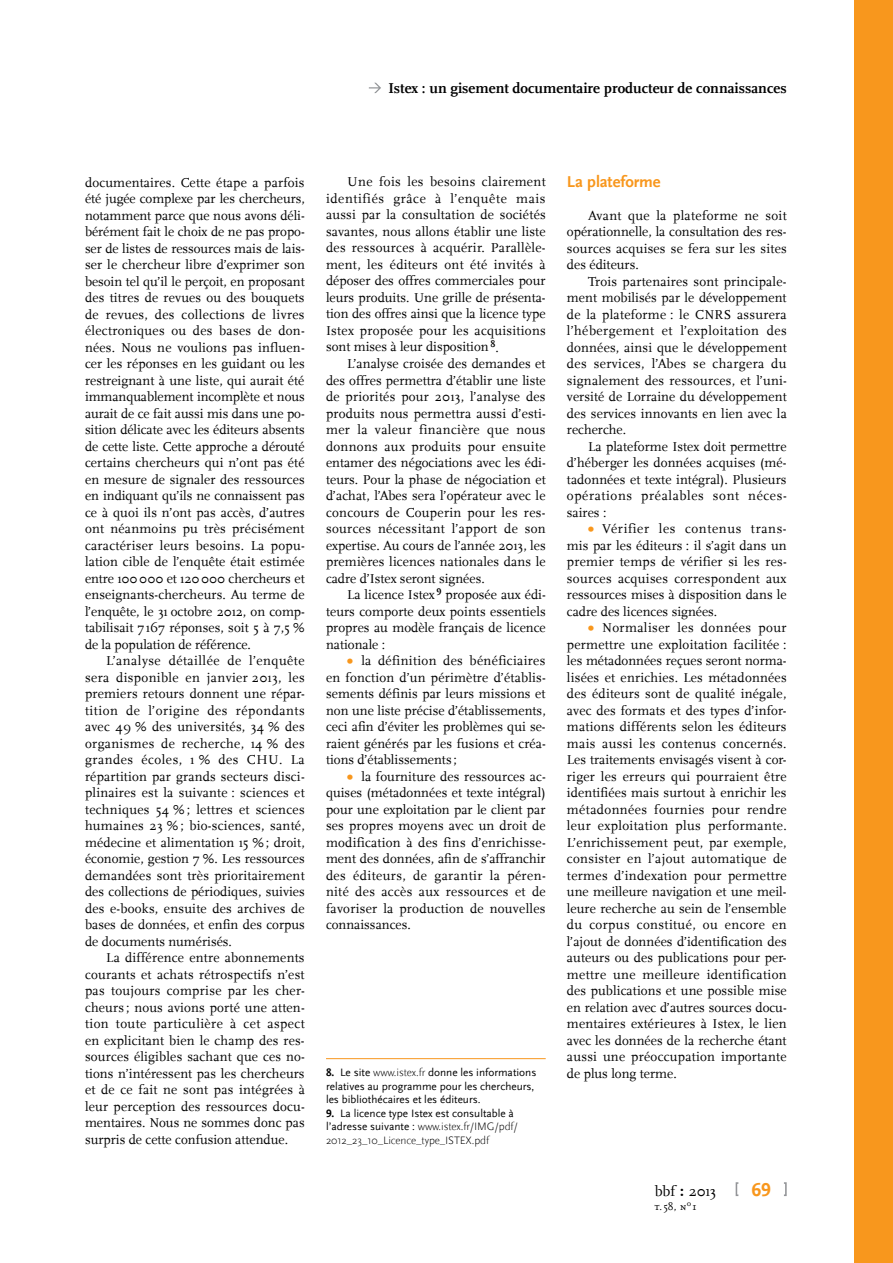
<style>
.page{position:relative;width:893px;height:1263px;background:#fff}
.page>*{position:absolute;margin:0;border:0;box-sizing:border-box;transform-origin:0 0}
.t1{font:700 19.5px "Scala Sans LF";color:#f8971d}
.t2{font:700 16.5px "Scala Sans";color:#f8971d}
.t3{font:700 15px "Scala";color:#000}
.t4{font:15px "Scala";letter-spacing:-.005em;color:#000}
.t5{font:13.5px/16.5px "Scala";color:#000;text-align:justify}
.t6{font:11.25px/13.5px "Scala Sans";color:#000}
.t7{font:300 11.25px/13.5px "Scala Sans";letter-spacing:-.01em;color:#000}
.t8{font:10.5px "Scala Caps";color:#000}
.s1{font-family:"Scala Sans";font-weight:700;font-size:16.5px;color:#f8971d}
.s2{font-family:"Scala Sans LF";font-weight:700}
.s3{font-weight:300}
.s4{font-weight:400}
.s5{font-family:"Scala Sans";font-weight:700}
</style>
<div class="page">
<svg style="left:736px;top:1182px;width:2px;height:14px"></svg>
<svg style="left:784px;top:1182px;width:3px;height:14px"></svg>
<div style="left:855px;top:0;width:38px;height:1263px;background:#f8971d"></div>
<svg style="left:369px;top:83px;width:12px;height:10px"></svg>
<hr style="left:326px;top:1058px;width:220px;height:1px;background:#f8971d">
<p class="t3" style="left:388px;top:80px;width:400px">Istex : un gisement documentaire producteur de connaissances</p>
<p class="t5" style="left:85px;top:174px;width:221px">documentaires. Cette étape a parfois été jugée complexe par les chercheurs, notamment parce que nous avons déli&shy;bérément fait le choix de ne pas propo&shy;ser de listes de ressources mais de lais&shy;ser le chercheur libre d’exprimer son besoin tel qu’il le perçoit, en proposant des titres de revues ou des bouquets de revues, des collections de livres électroniques ou des bases de don&shy;nées. Nous ne voulions pas influen&shy;cer les réponses en les guidant ou les restreignant à une liste, qui aurait été immanquablement incomplète et nous aurait de ce fait aussi mis dans une po&shy;sition délicate avec les éditeurs absents de cette liste. Cette approche a dérouté certains chercheurs qui n’ont pas été en mesure de signaler des ressources en indiquant qu’ils ne connaissent pas ce à quoi ils n’ont pas accès, d’autres ont néanmoins pu très précisément caractériser leurs besoins. La popu&shy;lation cible de l’enquête était estimée entre 100000 et 120000 chercheurs et enseignants-chercheurs. Au terme de l’enquête, le 31 octobre 2012, on comp&shy;tabilisait 7 167 réponses, soit 5 à 7,5 % de la population de référence.</p>
<p class="t5" style="left:85px;top:653px;width:221px;text-indent:21px">L’analyse détaillée de l’enquête sera disponible en janvier 2013, les premiers retours donnent une répar&shy;tition de l’origine des répondants avec 49 % des universités, 34 % des organismes de recherche, 14 % des grandes écoles, 1 % des CHU. La répartition par grands secteurs disci&shy;plinaires est la suivante : sciences et techniques 54 % ; lettres et sciences humaines 23 % ; bio-sciences, santé, médecine et alimentation 15 % ; droit, économie, gestion 7 %. Les ressources demandées sont très prioritairement des collections de périodiques, suivies des e-books, ensuite des archives de bases de données, et enfin des corpus de documents numérisés.</p>
<p class="t5" style="left:85px;top:950px;width:221px;text-indent:21px">La différence entre abonnements courants et achats rétrospectifs n’est pas toujours comprise par les cher&shy;cheurs ; nous avions porté une atten&shy;tion toute particulière à cet aspect en explicitant bien le champ des res&shy;sources éligibles sachant que ces no&shy;tions n’intéressent pas les chercheurs et de ce fait ne sont pas intégrées à leur perception des ressources docu&shy;mentaires. Nous ne sommes donc pas surpris de cette confusion attendue.</p>
<p class="t5" style="left:326px;top:174px;width:221px;text-indent:21px">Une fois les besoins clairement identifiés grâce à l’enquête mais aussi par la consultation de sociétés savantes, nous allons établir une liste des ressources à acquérir. Parallèle&shy;ment, les éditeurs ont été invités à déposer des offres commerciales pour leurs produits. Une grille de présenta&shy;tion des offres ainsi que la licence type Istex proposée pour les acquisitions sont mises à leur disposition <sup>8</sup>.</p>
<p class="t5" style="left:326px;top:356px;width:221px;text-indent:21px">L’analyse croisée des demandes et des offres permettra d’établir une liste de priorités pour 2013, l’analyse des produits nous permettra aussi d’esti&shy;mer la valeur financière que nous donnons aux produits pour ensuite entamer des négociations avec les édi&shy;teurs. Pour la phase de négociation et d’achat, l’Abes sera l’opérateur avec le concours de Couperin pour les res&shy;sources nécessitant l’apport de son expertise. Au cours de l’année 2013, les premières licences nationales dans le cadre d’Istex seront signées.</p>
<p class="t5" style="left:326px;top:587px;width:221px;text-indent:21px">La licence Istex <sup>9</sup> proposée aux édi&shy;teurs comporte deux points essentiels propres au modèle français de licence nationale :</p>
<p class="t5" style="left:326px;top:653px;width:221px;text-indent:21px"><span class="s1">•</span> la définition des bénéficiaires en fonction d’un périmètre d’établis&shy;sements définis par leurs missions et non une liste précise d’établissements, ceci afin d’éviter les problèmes qui se&shy;raient générés par les fusions et créa&shy;tions d’établissements ;</p>
<p class="t5" style="left:326px;top:768px;width:221px;text-indent:21px"><span class="s1">•</span> la fourniture des ressources ac&shy;quises (métadonnées et texte intégral) pour une exploitation par le client par ses propres moyens avec un droit de modification à des fins d’enrichisse&shy;ment des données, afin de s’affranchir des éditeurs, de garantir la péren&shy;nité des accès aux ressources et de favoriser la production de nouvelles connaissances.</p>
<p class="t6" style="left:326px;top:1066px;width:212px"><span class="s2">8.</span> Le site <span class="s3">www.istex.fr</span> donne les informations relatives au programme pour les chercheurs, les bibliothécaires et les éditeurs.</p>
<p class="t7" style="left:326px;top:1107px;width:193px"><span class="s2">9.</span> <span class="s4">La licence type Istex est consultable à l’adresse suivante :</span> www.istex.fr/IMG/pdf/<br>2012_23_10_Licence_type_ISTEX.pdf</p>
<p class="t2" style="left:567px;top:172px;width:95px">La plateforme</p>
<p class="t5" style="left:567px;top:207px;width:221px;text-indent:21px">Avant que la plateforme ne soit opérationnelle, la consultation des res&shy;sources acquises se fera sur les sites des éditeurs.</p>
<p class="t5" style="left:567px;top:273px;width:221px;text-indent:21px">Trois partenaires sont principale&shy;ment mobilisés par le développement de la plateforme : le CNRS assurera l’hébergement et l’exploitation des données, ainsi que le développement des services, l’Abes se chargera du signalement des ressources, et l’uni&shy;versité de Lorraine du développement des services innovants en lien avec la recherche.</p>
<p class="t5" style="left:567px;top:438px;width:221px;text-indent:21px">La plateforme Istex doit permettre d’héberger les données acquises (mé&shy;tadonnées et texte intégral). Plusieurs opérations préalables sont néces&shy;saires :</p>
<p class="t5" style="left:567px;top:521px;width:221px;text-indent:21px"><span class="s1">•</span> Vérifier les contenus trans&shy;mis par les éditeurs : il s’agit dans un premier temps de vérifier si les res&shy;sources acquises correspondent aux ressources mises à disposition dans le cadre des licences signées.</p>
<p class="t5" style="left:567px;top:620px;width:221px;text-indent:21px"><span class="s1">•</span> Normaliser les données pour permettre une exploitation facilitée : les métadonnées reçues seront norma&shy;lisées et enrichies. Les métadonnées des éditeurs sont de qualité inégale, avec des formats et des types d’infor&shy;mations différents selon les éditeurs mais aussi les contenus concernés.<br>Les traitements envisagés visent à cor&shy;riger les erreurs qui pourraient être identifiées mais surtout à enrichir les métadonnées fournies pour rendre leur exploitation plus performante.<br>L’enrichissement peut, par exemple, consister en l’ajout automatique de termes d’indexation pour permettre une meilleure navigation et une meil&shy;leure recherche au sein de l’ensemble du corpus constitué, ou encore en l’ajout de données d’identification des auteurs ou des publications pour per&shy;mettre une meilleure identification des publications et une possible mise en relation avec d’autres sources docu&shy;mentaires extérieures à Istex, le lien avec les données de la recherche étant aussi une préoccupation importante de plus long terme.</p>
<p class="t4" style="left:655px;top:1183px;width:63px">bbf <span class="s5">:</span> 2013</p>
<h1 class="t1" style="left:751px;top:1179px;width:21px">69</h1>
<p class="t8" style="left:655px;top:1200px;width:43px">t. 58, n<sup>o</sup> 1</p>
</div>
